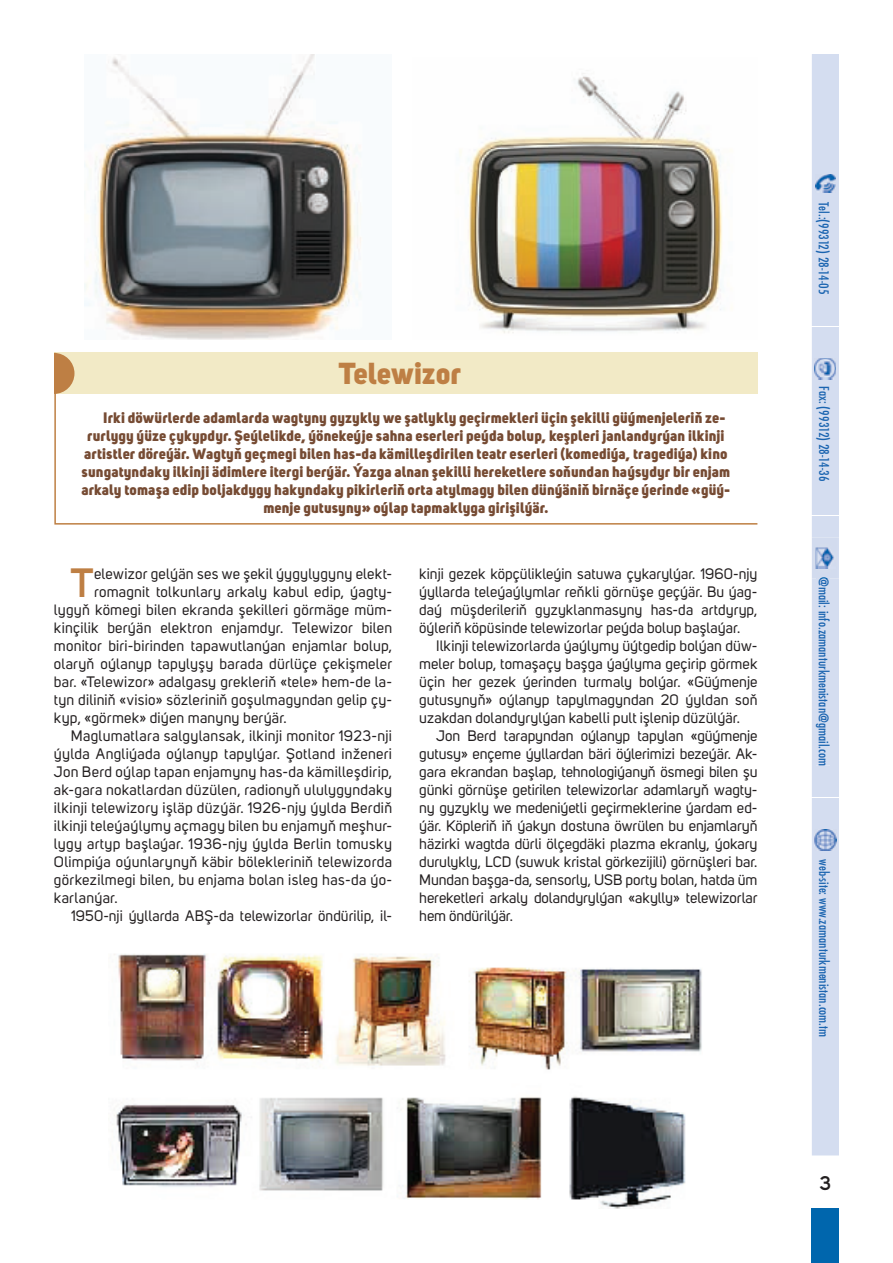
<style>
.page{position:relative;width:893px;height:1263px;background:#fff}
.page>*{position:absolute;margin:0;border:0;box-sizing:border-box;transform-origin:0 0}
.t1{font:600 40.35px "Uni Sans";color:#be7f44}
.t2{font:800 30px "Uni Sans";color:#be7f44}
.t3{font:600 19.5px "Uni Sans";color:#231f20}
.t4{font:15px/18px "Uni Sans";letter-spacing:.015em;color:#231f20;text-align:justify}
.t5{font:800 15px "Uni Sans";letter-spacing:.005em;color:#764b33}
.t6{font:500 condensed 14.85px "ART Futura TEE";color:#1a64b0}
</style>
<div class="page">
<div style="left:812px;top:1209px;width:27px;height:54px;background:#0066ad"></div>
<div style="left:812px;top:54px;width:27px;height:1101px;background:#d4ddf0"></div>
<img style="left:816px;top:547px;width:19px;height:22px">
<img style="left:815px;top:829px;width:21px;height:22px">
<img style="left:816px;top:174px;width:19px;height:19px">
<img style="left:84px;top:54px;width:277px;height:285px">
<img style="left:114px;top:954px;width:588px;height:255px">
<img style="left:459px;top:73px;width:263px;height:260px">
<svg style="left:54px;top:352px;width:704px;height:173px"></svg>
<svg style="left:54px;top:353px;width:20px;height:41px"></svg>
<h2 class="t2" style="left:338px;top:354px;width:124px">te lewizor</h2>
<p class="t5" style="left:103px;top:408px;width:624px">Ir ki dö würlerde adamlar da wag ty ny gy zyk ly we şat lyk ly ge çirmekle ri üçin şe killi güýmenjele riň ze-</p>
<p class="t5" style="left:87px;top:426px;width:639px">rurlygy ýü ze çy kypdyr. Şeýlelikde, ýönekeý je sah na eserleri peýda bolup, keşpleri janlandyrýan ilkin ji</p>
<p class="t5" style="left:84px;top:444px;width:645px">artistler döreýär. Wagtyň geçme gi bi len has-da kä milleşdiri len teatr eser leri (komediýa, tragedi ýa) ki no</p>
<p class="t5" style="left:82px;top:462px;width:650px">sungatynda ky il kin ji ädim le re iter gi ber ýär. Ýaz ga al nan şe kil li he reketle re so ňun dan haý sy dyr bir en jam</p>
<p class="t5" style="left:81px;top:480px;width:650px">arka ly to ma şa edip bol jakdy gy ha kynda ky pi kirle riň or ta atyl ma gy bi len dünýäniň birnä çe ýe rinde «güý-</p>
<p class="t5" style="left:263px;top:498px;width:287px">men je gu tusy ny» oý lap tapmakly ga gi rişilýär.</p>
<h1 class="t1" style="left:70px;top:553px;width:25px">T</h1>
<p class="t4" style="left:94px;top:565px;width:300px">elewizor gelýän ses we şekil ýygylygyny elekt-</p>
<p class="t4" style="left:94px;top:583px;width:300px">romagnit tolkunlary arkaly kabul edip, ýagty-</p>
<p class="t4" style="left:54px;top:601px;width:340px">lygyň kömegi bilen ekranda şekilleri görmäge müm-</p>
<p class="t4" style="left:54px;top:619px;width:340px">kinçilik berýän elektron enjamdyr. Telewizor bilen</p>
<p class="t4" style="left:54px;top:637px;width:340px">monitor biri-birinden tapawutlanýan enjamlar bolup,</p>
<p class="t4" style="left:54px;top:655px;width:340px">olaryň oýlanyp tapylyşy barada dürlüçe çekişmeler</p>
<p class="t4" style="left:54px;top:673px;width:340px">bar. «Telewizor» adalgasy grekleriň «tele» hem-de la-</p>
<p class="t4" style="left:54px;top:691px;width:340px">tyn diliniň «visio» sözleriniň goşulmagyndan gelip çy-</p>
<p class="t4" style="left:54px;top:709px;width:234px">kyp, «görmek» diýen manyny berýär.</p>
<p class="t4" style="left:71px;top:727px;width:323px">Maglumatlara salgylansak, ilkinji monitor 1923-nji</p>
<p class="t4" style="left:54px;top:745px;width:340px">ýylda Angliýada oýlanyp tapylýar. Şotland inženeri</p>
<p class="t4" style="left:54px;top:763px;width:340px">Jon Berd oýlap tapan enjamyny has-da kämilleşdirip,</p>
<p class="t4" style="left:54px;top:781px;width:340px">ak-gara nokatlardan düzülen, radionyň ululygyndaky</p>
<p class="t4" style="left:54px;top:799px;width:340px">ilkinji telewizory işläp düzýär. 1926-njy ýylda Berdiň</p>
<p class="t4" style="left:54px;top:817px;width:340px">ilkinji teleýaýlymy açmagy bilen bu enjamyň meşhur-</p>
<p class="t4" style="left:54px;top:835px;width:340px">lygy artyp başlaýar. 1936-njy ýylda Berlin tomusky</p>
<p class="t4" style="left:54px;top:853px;width:340px">Olimpiýa oýunlarynyň käbir bölekleriniň telewizorda</p>
<p class="t4" style="left:54px;top:871px;width:340px">görkezilmegi bilen, bu enjama bolan isleg has-da ýo-</p>
<p class="t4" style="left:54px;top:889px;width:65px">karlanýar.</p>
<p class="t4" style="left:71px;top:907px;width:323px">1950-nji ýyllarda ABŞ-da telewizorlar öndürilip, il-</p>
<p class="t4" style="left:419px;top:565px;width:340px">kinji gezek köpçülikleýin satuwa çykarylýar. 1960-njy ýyllarda teleýaýlymlar reňkli görnüşe geçýär. Bu ýag&shy;daý müşderileriň gyzyklanmasyny has-da artdyryp, öýleriň köpüsinde telewizorlar peýda bolup başlaýar.</p>
<p class="t4" style="left:419px;top:637px;width:340px;text-indent:17px">Ilkinji telewizorlarda ýaýlymy üýtgedip bolýan düw&shy;meler bolup, tomaşaçy başga ýaýlyma geçirip görmek üçin her gezek ýerinden turmaly bolýar. «Güýmenje gutusynyň» oýlanyp tapylmagyndan 20 ýyldan soň uzakdan dolandyrylýan kabelli pult işlenip düzülýär.</p>
<p class="t4" style="left:419px;top:727px;width:340px;text-indent:17px">Jon Berd tarapyndan oýlanyp tapylan «güýmenje gutusy» ençeme ýyllardan bäri öýlerimizi bezeýär. Ak&shy;gara ekrandan başlap, tehnologiýanyň ösmegi bilen şu günki görnüşe getirilen telewizorlar adamlaryň wagty&shy;ny gyzykly we medeniýetli geçirmeklerine ýardam ed&shy;ýär. Köpleriň iň ýakyn dostuna öwrülen bu enjamlaryň häzirki wagtda dürli ölçegdäki plazma ekranly, ýokary durulykly, LCD (suwuk kristal görkezijili) görnüşleri bar.<br>Mundan başga-da, sensorly, USB porty bolan, hatda üm hereketleri arkaly dolandyrylýan «akylly» telewizorlar hem öndürilýär.</p>
<p class="t6" style="left:832px;top:202px;width:94px;rotate:90deg">Tel.:(99312) 28-14-05</p>
<p class="t6" style="left:832px;top:386px;width:97px;rotate:90deg">Fax: (99312) 28-14-36</p>
<p class="t6" style="left:832px;top:577px;width:191px;rotate:90deg">@mail: info.zamanturkmenistan@gmail.com</p>
<p class="t6" style="left:832px;top:859px;width:179px;rotate:90deg">web-site: www.zamanturkmenistan.com.tm</p>
<h3 class="t3" style="left:820px;top:1168px;width:13px">3</h3>
</div>
